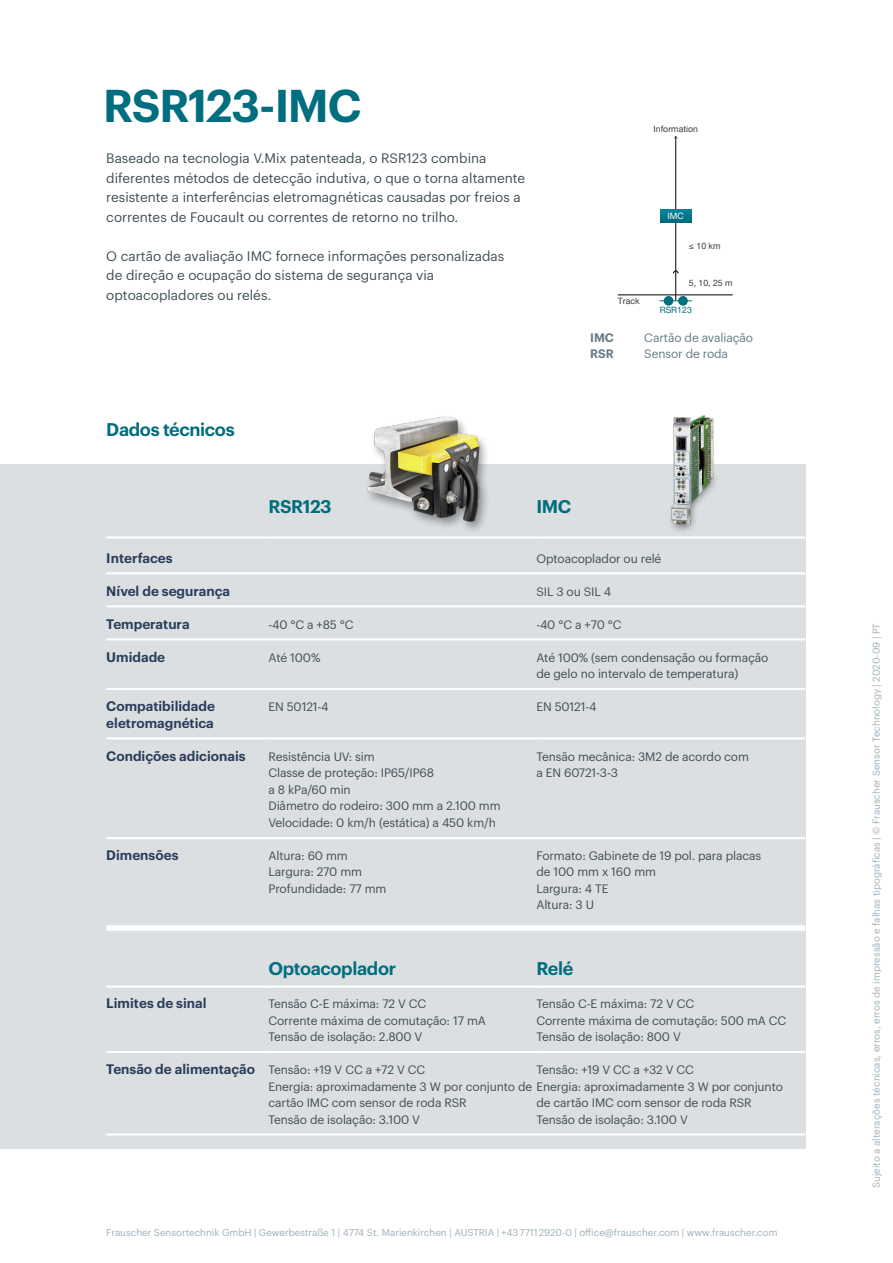
<style>
.page{position:relative;width:893px;height:1263px;background:#fff}
.page>*{position:absolute;margin:0;border:0;box-sizing:border-box;transform-origin:0 0}
.t1{font:600 45px "Graphik LCG";letter-spacing:-.03em;color:#006e7e}
.t2{font:600 18px "Graphik LCG";letter-spacing:-.02em;color:#006e7e}
.t3{font:13.5px/19.5px "Graphik LCG";color:#3f4e55}
.t4{font:600 13.5px/16.5px "Graphik LCG";color:#2a3c5a}
.t5{font:12px/16.5px "Graphik LCG";letter-spacing:-.01em;color:#3f4e55}
.t6{font:12px "Graphik LCG";letter-spacing:-.01em;color:#647a84}
.t7{font:600 12px "Graphik LCG";letter-spacing:-.01em;color:#647a84}
.t8{font:9.75px "Graphik LCG";color:#9fafb9}
.t9{font:8.7px "Helvetica Neue LTW1 G";color:#3c3c3b}
.t10{font:8.7px "Helvetica Neue LTW1 G";color:#006e7e}
.t11{font:8.7px "Helvetica Neue LTW1 G";color:#fff}
.s1{font-weight:600;font-size:13.5px;color:#2a3c5a}
</style>
<div class="page">
<div style="left:0;top:464px;width:805px;height:685px;background:#dbdfe1"></div>
<hr style="left:106px;top:927px;width:699px;height:4px;background:#fff">
<hr style="left:106px;top:536px;width:162px;height:2px;background:#fff">
<hr style="left:268px;top:536px;width:268px;height:2px;background:#fff">
<hr style="left:536px;top:536px;width:269px;height:2px;background:#fff">
<hr style="left:106px;top:572px;width:162px;height:2px;background:#fff">
<hr style="left:268px;top:572px;width:268px;height:2px;background:#fff">
<hr style="left:536px;top:572px;width:269px;height:2px;background:#fff">
<hr style="left:106px;top:605px;width:162px;height:2px;background:#fff">
<hr style="left:268px;top:605px;width:268px;height:2px;background:#fff">
<hr style="left:536px;top:605px;width:269px;height:2px;background:#fff">
<hr style="left:106px;top:638px;width:162px;height:2px;background:#fff">
<hr style="left:268px;top:638px;width:268px;height:2px;background:#fff">
<hr style="left:536px;top:638px;width:269px;height:2px;background:#fff">
<hr style="left:106px;top:688px;width:162px;height:2px;background:#fff">
<hr style="left:268px;top:688px;width:268px;height:2px;background:#fff">
<hr style="left:536px;top:688px;width:269px;height:2px;background:#fff">
<hr style="left:106px;top:737px;width:162px;height:2px;background:#fff">
<hr style="left:268px;top:737px;width:268px;height:2px;background:#fff">
<hr style="left:536px;top:737px;width:269px;height:2px;background:#fff">
<hr style="left:106px;top:1051px;width:162px;height:2px;background:#fff">
<hr style="left:268px;top:1051px;width:268px;height:2px;background:#fff">
<hr style="left:536px;top:1051px;width:269px;height:2px;background:#fff">
<hr style="left:106px;top:1133px;width:162px;height:2px;background:#fff">
<hr style="left:268px;top:1133px;width:268px;height:2px;background:#fff">
<hr style="left:536px;top:1133px;width:269px;height:2px;background:#fff">
<hr style="left:106px;top:837px;width:162px;height:2px;background:#fff">
<hr style="left:268px;top:837px;width:268px;height:2px;background:#fff">
<hr style="left:536px;top:837px;width:269px;height:2px;background:#fff">
<hr style="left:106px;top:925px;width:162px;height:2px;background:#fff">
<hr style="left:268px;top:925px;width:268px;height:2px;background:#fff">
<hr style="left:536px;top:925px;width:269px;height:2px;background:#fff">
<hr style="left:106px;top:985px;width:162px;height:3px;background:#fff">
<hr style="left:268px;top:985px;width:268px;height:3px;background:#fff">
<hr style="left:536px;top:985px;width:269px;height:3px;background:#fff">
<img style="left:293px;top:416px;width:261px;height:123px">
<div style="left:664px;top:296px;width:9px;height:10px;background:#006e7e;border-radius:50%"></div>
<div style="left:678px;top:296px;width:10px;height:10px;background:#006e7e;border-radius:50%"></div>
<hr style="left:675px;top:136px;width:1px;height:165px;background:#000">
<hr style="left:618px;top:294px;width:115px;height:1px;background:#000">
<svg style="left:660px;top:210px;width:31px;height:12px"></svg>
<hr style="left:659px;top:300px;width:33px;height:1px;background:#006e7e">
<img style="left:641px;top:415px;width:156px;height:124px">
<h1 class="t1" style="left:103px;top:71px;width:260px">RSR123-IMC</h1>
<p class="t3" style="left:106px;top:147px;width:420px">Baseado na tecnologia V.Mix patenteada, o RSR123 combina diferentes métodos de detecção indutiva, o que o torna altamente resistente a interferências eletromagnéticas causadas por freios a correntes de Foucault ou correntes de retorno no trilho.</p>
<p class="t3" style="left:106px;top:245px;width:400px">O cartão de avaliação IMC fornece informações personalizadas de direção e ocupação do sistema de segurança via optoacopladores ou relés.</p>
<h2 class="t2" style="left:106px;top:416px;width:130px">Dados técnicos</h2>
<p class="t9" style="left:654px;top:123px;width:46px">Information</p>
<p class="t11" style="left:667px;top:211px;width:18px">IMC</p>
<p class="t9" style="left:618px;top:296px;width:23px">Track</p>
<p class="t9" style="left:689px;top:240px;width:33px">≤ 10 km</p>
<p class="t9" style="left:689px;top:278px;width:45px">5, 10, 25 m</p>
<p class="t10" style="left:660px;top:305px;width:34px">RSR123</p>
<p class="t7" style="left:590px;top:328px;width:25px">IMC</p>
<p class="t6" style="left:644px;top:329px;width:110px">Cartão de avaliação</p>
<p class="t7" style="left:590px;top:345px;width:25px">RSR</p>
<p class="t6" style="left:644px;top:345px;width:85px">Sensor de roda</p>
<h2 class="t2" style="left:268px;top:493px;width:65px">RSR123</h2>
<h2 class="t2" style="left:536px;top:493px;width:36px">IMC</h2>
<p class="t4" style="left:106px;top:548px;width:68px">Interfaces</p>
<p class="t5" style="left:536px;top:549px;width:127px">Optoacoplador ou relé</p>
<p class="t4" style="left:106px;top:581px;width:125px">Nível de segurança</p>
<p class="t5" style="left:536px;top:582px;width:76px">SIL 3 ou SIL 4</p>
<p class="t4" style="left:106px;top:614px;width:85px">Temperatura</p>
<p class="t5" style="left:268px;top:615px;width:87px">-40 °C a +85 °C</p>
<p class="t5" style="left:536px;top:615px;width:87px">-40 °C a +70 °C</p>
<p class="t4" style="left:106px;top:647px;width:60px">Umidade</p>
<p class="t5" style="left:268px;top:648px;width:53px">Até 100%</p>
<p class="t5" style="left:536px;top:648px;width:233px">Até 100% (sem condensação ou formação de gelo no intervalo de temperatura)</p>
<p class="t4" style="left:106px;top:697px;width:110px">Compatibilidade eletromagnética</p>
<p class="t5" style="left:268px;top:698px;width:62px">EN 50121-4</p>
<p class="t5" style="left:536px;top:698px;width:62px">EN 50121-4</p>
<p class="t4" style="left:106px;top:746px;width:141px">Condições adicionais</p>
<p class="t5" style="left:268px;top:747px;width:234px">Resistência UV: sim<br>Classe de proteção: IP65/IP68<br>a 8 kPa/60 min<br>Diâmetro do rodeiro: 300 mm a 2.100 mm<br>Velocidade: 0 km/h (estática) a 450 km/h</p>
<p class="t5" style="left:536px;top:747px;width:214px">Tensão mecânica: 3M2 de acordo com a EN 60721-3-3</p>
<p class="t4" style="left:106px;top:845px;width:74px">Dimensões</p>
<p class="t5" style="left:268px;top:846px;width:120px">Altura: 60 mm<br>Largura: 270 mm<br>Profundidade: 77 mm</p>
<p class="t5" style="left:536px;top:846px;width:226px">Formato: Gabinete de 19 pol. para placas de 100 mm x 160 mm<br>Largura: 4 TE<br>Altura: 3 U</p>
<h2 class="t2" style="left:268px;top:955px;width:129px">Optoacoplador</h2>
<h2 class="t2" style="left:536px;top:955px;width:38px">Relé</h2>
<p class="t4" style="left:106px;top:994px;width:102px">Limites de sinal</p>
<p class="t5" style="left:268px;top:995px;width:219px">Tensão C-E máxima: 72 V CC<br>Corrente máxima de comutação: 17 mA<br>Tensão de isolação: 2.800 V</p>
<p class="t5" style="left:536px;top:995px;width:251px">Tensão C-E máxima: 72 V CC<br>Corrente máxima de comutação: 500 mA CC<br>Tensão de isolação: 800 V</p>
<p class="t5" style="left:268px;top:1061px;width:516px;text-indent:-162px"><span class="s1">Tensão de alimentação</span> Tensão: +19 V CC a +72 V CC<br>Energia: aproximadamente 3 W por conjunto de Energia: aproximadamente 3 W por conjunto cartão IMC com sensor de roda RSR<br>Tensão de isolação: 3.100 V</p>
<p class="t5" style="left:536px;top:1061px;width:159px">Tensão: +19 V CC a +32 V CC</p>
<p class="t5" style="left:536px;top:1094px;width:217px">de cartão IMC com sensor de roda RSR<br>Tensão de isolação: 3.100 V</p>
<p class="t8" style="left:106px;top:1225px;width:673px">Frauscher Sensortechnik GmbH | Gewerbestraße 1 | 4774 St. Marienkirchen | AUSTRIA | +43 7711 2920-0 | office@frauscher.com | www.frauscher.com</p>
<p class="t8" style="left:869px;top:1188px;width:566px;rotate:-90deg">Sujeito a alterações técnicas, erros, erros de impressão e falhas tipográficas | © Frauscher Sensor Technology | 2020-09 | PT</p>
</div>
